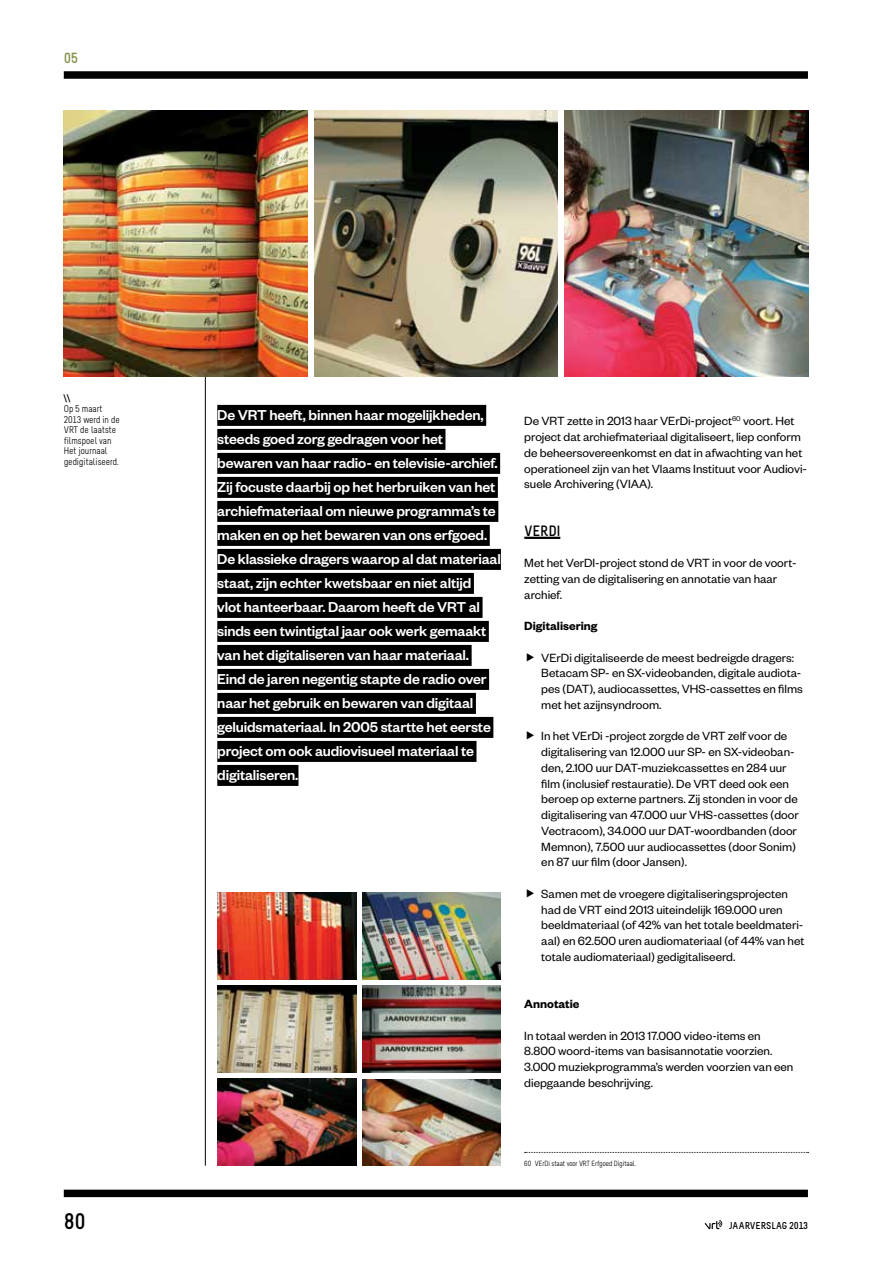
<style>
.page{position:relative;width:893px;height:1263px;background:#fff}
.page>*{position:absolute;margin:0;border:0;box-sizing:border-box;transform-origin:0 0}
.t1{font:700 22.5px "Melbourne";color:#000}
.t2{font:500 15.75px/24px "Founders Grotesk";letter-spacing:-.01em;color:#fff}
.t3{font:700 15px "Melbourne";color:#000}
.t4{font:700 14.7px "Melbourne";color:#849049}
.t5{font:13.05px/15.8px "Founders Grotesk";color:#000}
.t6{font:600 13.05px "Founders Grotesk";color:#000}
.t7{font:700 10.5px "Melbourne";color:#000}
.t8{font:700 10.05px "Melbourne";color:#000}
.t9{font:9.75px/10.5px "Melbourne";color:#000}
.t10{font:7.5px "Melbourne";letter-spacing:-.01em;color:#000}
</style>
<div class="page">
<hr style="left:205px;top:189px;width:1px;height:977px;background:#000">
<div style="left:64px;top:71px;width:744px;height:8px;background:#000"></div>
<svg style="left:705px;top:1220px;width:17px;height:9px"></svg>
<div style="left:64px;top:1190px;width:744px;height:7px;background:#000"></div>
<hr style="left:524px;top:537px;width:36px;height:2px;background:#000">
<svg style="left:525px;top:1152px;width:283px;height:1px"></svg>
<div style="left:217px;top:405px;width:269px;height:21px;background:#000"></div>
<div style="left:217px;top:429px;width:228px;height:21px;background:#000"></div>
<div style="left:217px;top:453px;width:283px;height:21px;background:#000"></div>
<div style="left:217px;top:477px;width:281px;height:21px;background:#000"></div>
<div style="left:217px;top:501px;width:281px;height:21px;background:#000"></div>
<div style="left:217px;top:525px;width:273px;height:21px;background:#000"></div>
<div style="left:217px;top:549px;width:284px;height:21px;background:#000"></div>
<div style="left:217px;top:573px;width:257px;height:21px;background:#000"></div>
<div style="left:217px;top:597px;width:266px;height:21px;background:#000"></div>
<div style="left:217px;top:621px;width:272px;height:21px;background:#000"></div>
<div style="left:217px;top:645px;width:255px;height:21px;background:#000"></div>
<div style="left:217px;top:669px;width:272px;height:21px;background:#000"></div>
<div style="left:217px;top:693px;width:259px;height:21px;background:#000"></div>
<div style="left:217px;top:717px;width:276px;height:21px;background:#000"></div>
<div style="left:217px;top:741px;width:259px;height:21px;background:#000"></div>
<div style="left:217px;top:765px;width:81px;height:21px;background:#000"></div>
<img style="left:362px;top:1079px;width:139px;height:87px">
<img style="left:362px;top:986px;width:139px;height:86px">
<img style="left:362px;top:893px;width:139px;height:86px">
<img style="left:217px;top:986px;width:139px;height:86px">
<img style="left:217px;top:1079px;width:139px;height:87px">
<img style="left:217px;top:893px;width:139px;height:86px">
<img style="left:64px;top:110px;width:244px;height:266px">
<img style="left:314px;top:110px;width:244px;height:266px">
<img style="left:564px;top:110px;width:244px;height:266px">
<p class="t4" style="left:64px;top:49px;width:16px">05</p>
<p class="t7" style="left:64px;top:392px;width:8px">\\</p>
<p class="t9" style="left:64px;top:405px;width:58px">Op 5 maart<br>2013 werd in de<br>VRT de laatste filmspoel van<br>Het journaal gedigitaliseerd.</p>
<p class="t2" style="left:217px;top:402px;width:285px">De VRT heeft, binnen haar mogelijkheden, steeds goed zorg gedragen voor het bewaren van haar radio- en televisie-archief.<br>Zij focuste daarbij op het herbruiken van het archiefmateriaal om nieuwe programma’s te maken en op het bewaren van ons erfgoed.<br>De klassieke dragers waarop al dat materiaal staat, zijn echter kwetsbaar en niet altijd<br>vlot hanteerbaar. Daarom heeft de VRT al sinds een twintigtal jaar ook werk gemaakt van het digitaliseren van haar materiaal.<br>Eind de jaren negentig stapte de radio over naar het gebruik en bewaren van digitaal geluidsmateriaal. In 2005 startte het eerste project om ook audiovisueel materiaal te digitaliseren.</p>
<p class="t5" style="left:524px;top:413px;width:284px">De VRT zette in 2013 haar VErDi-project<sup>60</sup> voort. Het project dat archiefmateriaal digitaliseert, liep conform de beheersovereenkomst en dat in afwachting van het operationeel zijn van het Vlaams Instituut voor Audiovi&shy;suele Archivering (VIAA).</p>
<p class="t3" style="left:524px;top:521px;width:37px">VERDI</p>
<p class="t5" style="left:524px;top:554px;width:274px">Met het VerDI-project stond de VRT in voor de voort&shy;zetting van de digitalisering en annotatie van haar archief.</p>
<p class="t6" style="left:524px;top:618px;width:75px">Digitalisering</p>
<p class="t5" style="left:541px;top:649px;width:263px">VErDi digitaliseerde de meest bedreigde dragers:<br>Betacam SP- en SX-videobanden, digitale audiota&shy;pes (DAT), audiocassettes, VHS-cassettes en films met het azijnsyndroom.</p>
<p class="t5" style="left:541px;top:728px;width:259px">In het VErDi -project zorgde de VRT zelf voor de digitalisering van 12.000 uur SP- en SX-videoban&shy;den, 2.100 uur DAT-muziekcassettes en 284 uur film (inclusief restauratie). De VRT deed ook een beroep op externe partners. Zij stonden in voor de digitalisering van 47.000 uur VHS-cassettes (door Vectracom), 34.000 uur DAT-woordbanden (door Memnon), 7.500 uur audiocassettes (door Sonim) en 87 uur film (door Jansen).</p>
<p class="t5" style="left:541px;top:885px;width:265px">Samen met de vroegere digitaliseringsprojecten had de VRT eind 2013 uiteindelijk 169.000 uren beeldmateriaal (of 42% van het totale beeldmateri&shy;aal) en 62.500 uren audiomateriaal (of 44% van het totale audiomateriaal) gedigitaliseerd.</p>
<p class="t6" style="left:524px;top:996px;width:57px">Annotatie</p>
<p class="t5" style="left:524px;top:1027px;width:271px">In totaal werden in 2013 17.000 video-items en 8.800 woord-items van basisannotatie voorzien.<br>3.000 muziekprogramma’s werden voorzien van een diepgaande beschrijving.</p>
<p class="t10" style="left:524px;top:1159px;width:113px">60 VErDi staat voor VRT Erfgoed Digitaal.</p>
<h1 class="t1" style="left:64px;top:1207px;width:23px">80</h1>
<p class="t8" style="left:729px;top:1219px;width:81px">JAARVERSLAG 2013</p>
</div>
